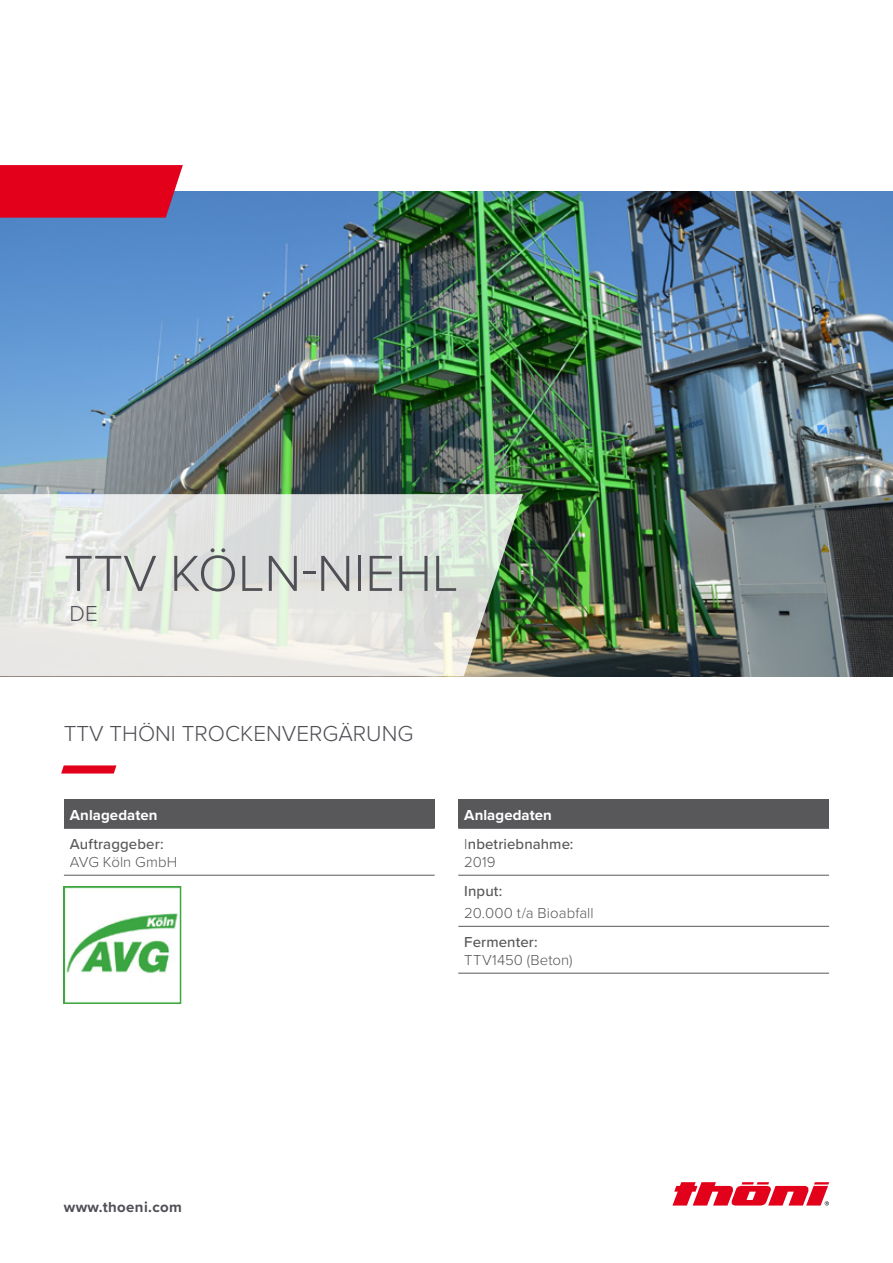
<style>
.page{position:relative;width:893px;height:1263px;background:#fff}
.page>*{position:absolute;margin:0;border:0;box-sizing:border-box;transform-origin:0 0}
.t1{font:300 52.5px "Proxima Nova";color:#504f55}
.t2{font:300 22.5px "Proxima Nova";color:#504f55}
.t3{font:500 15px/28.8px "Proxima Nova";letter-spacing:.005em;color:#58585a}
.t4{font:300 15px "Proxima Nova";letter-spacing:.005em;color:#58585a}
.t5{font:700 15px "Proxima Nova";letter-spacing:.025em;color:#504f55}
.t6{font:700 15px "Proxima Nova";letter-spacing:.005em;color:#fff}
.s1{font-weight:700;color:#fff}
.s2{font-weight:300}
</style>
<div class="page">
<img style="left:0;top:191px;width:893px;height:485px">
<svg style="left:0;top:494px;width:523px;height:182px;background:#daded7"></svg>
<div style="left:64px;top:799px;width:371px;height:29px;background:#58585a"></div>
<hr style="left:64px;top:828px;width:371px;height:1px;background:#58585a">
<hr style="left:64px;top:875px;width:371px;height:1px;background:#58585a">
<div style="left:458px;top:799px;width:371px;height:29px;background:#58585a"></div>
<hr style="left:458px;top:828px;width:371px;height:1px;background:#58585a">
<hr style="left:458px;top:875px;width:371px;height:1px;background:#58585a">
<hr style="left:458px;top:926px;width:371px;height:1px;background:#58585a">
<hr style="left:458px;top:973px;width:371px;height:1px;background:#58585a">
<svg style="left:61px;top:765px;width:55px;height:8px"></svg>
<img style="left:67px;top:912px;width:111px;height:61px">
<svg style="left:672px;top:1182px;width:157px;height:24px"></svg>
<svg style="left:0;top:165px;width:183px;height:53px;background:#dc0824"></svg>
<div style="left:64px;top:886px;width:117px;height:118px;border:2px solid #41a741"></div>
<h1 class="t1" style="left:64px;top:534px;width:396px">TTV KÖLN-NIEHL</h1>
<h2 class="t2" style="left:70px;top:597px;width:30px">DE</h2>
<h2 class="t2" style="left:64px;top:716px;width:351px">TTV THÖNI TROCKENVERGÄRUNG</h2>
<p class="t6" style="left:70px;top:804px;width:89px">Anlagedaten</p>
<p class="t3" style="left:70px;top:829px;width:95px">Auftraggeber:</p>
<p class="t4" style="left:70px;top:850px;width:109px">AVG Köln GmbH</p>
<p class="t3" style="left:464px;top:800px;width:111px"><span class="s1">Anlagedaten<br></span><span class="s2">I</span>nbetriebnahme:</p>
<p class="t4" style="left:464px;top:850px;width:33px">2019</p>
<p class="t3" style="left:464px;top:876px;width:40px">Input:</p>
<p class="t4" style="left:464px;top:902px;width:131px">20.000 t/a Bioabfall</p>
<p class="t3" style="left:464px;top:927px;width:75px">Fermenter:</p>
<p class="t4" style="left:464px;top:948px;width:110px">TTV1450 (Beton)</p>
<p class="t5" style="left:64px;top:1196px;width:120px">www.thoeni.com</p>
</div>
